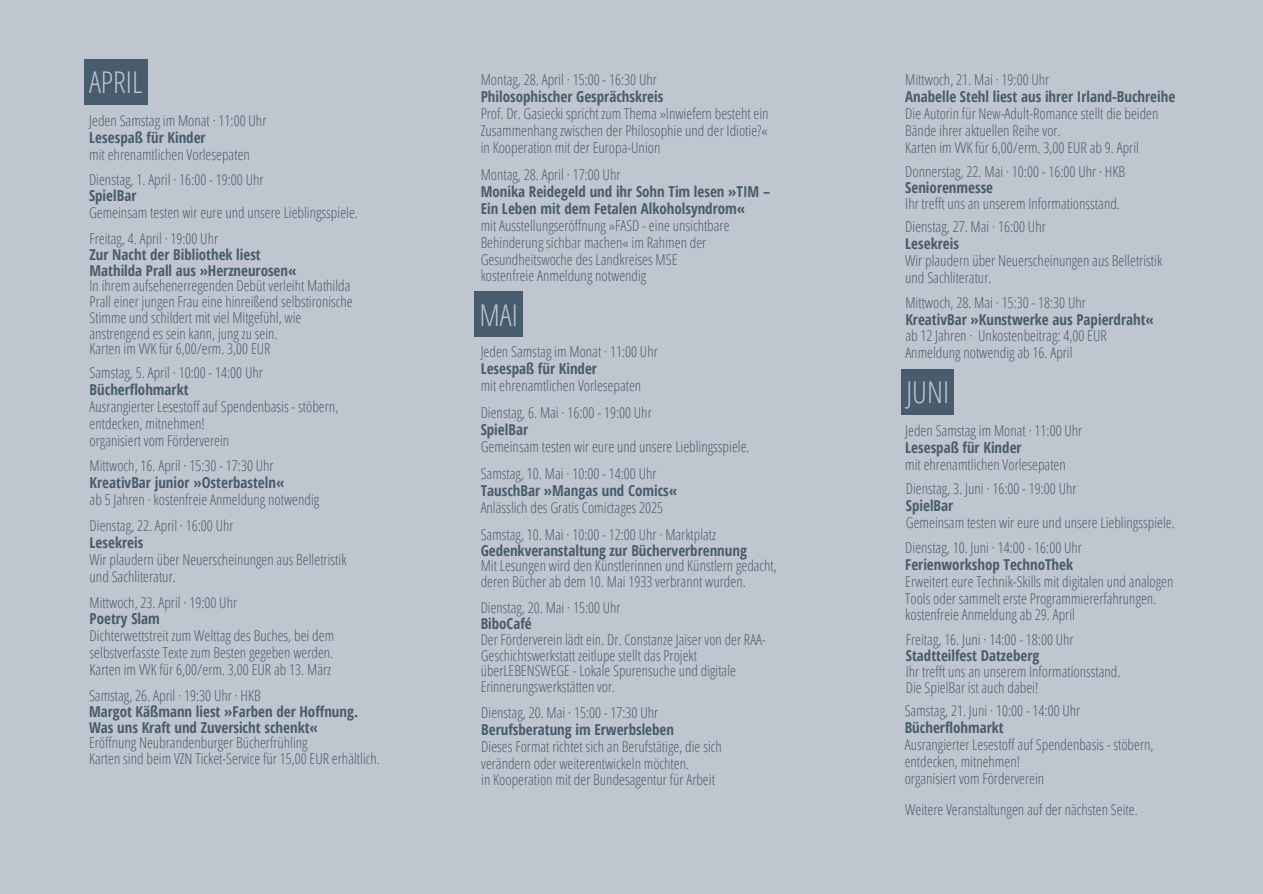
<style>
.page{position:relative;width:1263px;height:894px;background:#fff}
.page>*{position:absolute;margin:0;border:0;box-sizing:border-box;transform-origin:0 0}
.t1{font:300 30px "Open Sans Condensed";color:#c0c6cf}
.t2{font:300 15px/16.8px "Open Sans Condensed";color:#475c6d}
.t3{font:700 15px/16.8px "Open Sans Condensed";color:#475c6d}
</style>
<div class="page">
<div style="left:0;top:0;width:1263px;height:893px;background:#c0c6cf"></div>
<div style="left:84px;top:59px;width:63px;height:45px;background:#475c6d"></div>
<div style="left:475px;top:292px;width:48px;height:45px;background:#475c6d"></div>
<div style="left:902px;top:369px;width:52px;height:45px;background:#475c6d"></div>
<h1 class="t1" style="left:89px;top:61px;width:55px">APRIL</h1>
<p class="t2" style="left:89px;top:111px;width:179px">Jeden Samstag im Monat · 11:00 Uhr</p>
<p class="t3" style="left:89px;top:128px;width:118px">Lesespaß für Kinder</p>
<p class="t2" style="left:89px;top:145px;width:162px">mit ehrenamtlichen Vorlesepaten</p>
<p class="t2" style="left:89px;top:170px;width:176px">Dienstag, 1. April · 16:00 - 19:00 Uhr</p>
<p class="t3" style="left:89px;top:187px;width:49px">SpielBar</p>
<p class="t2" style="left:89px;top:204px;width:270px">Gemeinsam testen wir eure und unsere Lieblingsspiele.</p>
<p class="t2" style="left:90px;top:230px;width:130px">Freitag, 4. April · 19:00 Uhr</p>
<p class="t3" style="left:90px;top:245px;width:173px">Zur Nacht der Bibliothek liest</p>
<p class="t3" style="left:90px;top:261px;width:208px">Mathilda Prall aus »Herzneurosen«</p>
<p class="t2" style="left:90px;top:277px;width:265px;line-height:15.8px">In ihrem aufsehenerregenden Debüt verleiht Mathilda Prall einer jungen Frau eine hinreißend selbstironische Stimme und schildert mit viel Mitgefühl, wie anstrengend es sein kann, jung zu sein.</p>
<p class="t2" style="left:90px;top:340px;width:182px">Karten im VVK für 6,00/erm. 3,00 EUR</p>
<p class="t2" style="left:90px;top:364px;width:175px">Samstag, 5. April · 10:00 - 14:00 Uhr</p>
<p class="t3" style="left:90px;top:380px;width:100px">Bücherflohmarkt</p>
<p class="t2" style="left:90px;top:397px;width:250px">Ausrangierter Lesestoff auf Spendenbasis - stöbern, entdecken, mitnehmen!</p>
<p class="t2" style="left:90px;top:431px;width:141px">organisiert vom Förderverein</p>
<p class="t2" style="left:90px;top:457px;width:186px">Mittwoch, 16. April · 15:30 - 17:30 Uhr</p>
<p class="t3" style="left:90px;top:474px;width:196px">KreativBar junior »Osterbasteln«</p>
<p class="t2" style="left:90px;top:491px;width:231px">ab 5 Jahren · kostenfreie Anmeldung notwendig</p>
<p class="t2" style="left:90px;top:516px;width:146px">Dienstag, 22. April · 16:00 Uhr</p>
<p class="t3" style="left:90px;top:533px;width:55px">Lesekreis</p>
<p class="t2" style="left:90px;top:550px;width:258px">Wir plaudern über Neuerscheinungen aus Belletristik und Sachliteratur.</p>
<p class="t2" style="left:90px;top:593px;width:149px">Mittwoch, 23. April · 19:00 Uhr</p>
<p class="t3" style="left:90px;top:610px;width:72px">Poetry Slam</p>
<p class="t2" style="left:90px;top:627px;width:246px">Dichterwettstreit zum Welttag des Buches, bei dem selbstverfasste Texte zum Besten gegeben werden.</p>
<p class="t2" style="left:90px;top:660px;width:243px">Karten im VVK für 6,00/erm. 3,00 EUR ab 13. März</p>
<p class="t2" style="left:89px;top:686px;width:173px">Samstag, 26. April · 19:30 Uhr · HKB</p>
<h1 class="t3" style="left:89px;top:702px;width:271px">Margot Käßmann liest »Farben der Hoffnung.</h1>
<p class="t3" style="left:89px;top:718px;width:230px">Was uns Kraft und Zuversicht schenkt«</p>
<p class="t2" style="left:89px;top:734px;width:220px">Eröffnung Neubrandenburger Bücherfrühling</p>
<p class="t2" style="left:89px;top:749px;width:292px">Karten sind beim VZN Ticket-Service für 15,00 EUR erhältlich.</p>
<p class="t2" style="left:481px;top:71px;width:178px">Montag, 28. April · 15:00 - 16:30 Uhr</p>
<p class="t3" style="left:481px;top:88px;width:184px">Philosophischer Gesprächskreis</p>
<p class="t2" style="left:481px;top:104px;width:289px">Prof. Dr. Gasiecki spricht zum Thema »Inwiefern besteht ein<br>Zusammenhang zwischen der Philosophie und der Idiotie?«</p>
<p class="t2" style="left:481px;top:138px;width:181px">in Kooperation mit der Europa-Union</p>
<p class="t2" style="left:481px;top:166px;width:141px">Montag, 28. April · 17:00 Uhr</p>
<p class="t3" style="left:481px;top:183px;width:291px">Monika Reidegeld und ihr Sohn Tim lesen »TIM –<br>Ein Leben mit dem Fetalen Alkoholsyndrom«</p>
<p class="t2" style="left:481px;top:216px;width:250px">mit Ausstellungseröffnung »FASD - eine unsichtbare<br>Behinderung sichbar machen« im Rahmen der<br>Gesundheitswoche des Landkreises MSE</p>
<p class="t2" style="left:481px;top:267px;width:167px">kostenfreie Anmeldung notwendig</p>
<p class="t1" style="left:479px;top:293px;width:40px">MAI</p>
<p class="t2" style="left:481px;top:343px;width:179px">Jeden Samstag im Monat · 11:00 Uhr</p>
<p class="t3" style="left:481px;top:360px;width:118px">Lesespaß für Kinder</p>
<p class="t2" style="left:481px;top:377px;width:162px">mit ehrenamtlichen Vorlesepaten</p>
<p class="t2" style="left:481px;top:404px;width:173px">Dienstag, 6. Mai · 16:00 - 19:00 Uhr</p>
<p class="t3" style="left:481px;top:421px;width:49px">SpielBar</p>
<p class="t2" style="left:481px;top:437px;width:270px">Gemeinsam testen wir eure und unsere Lieblingsspiele.</p>
<p class="t2" style="left:481px;top:464px;width:177px">Samstag, 10. Mai · 10:00 - 14:00 Uhr</p>
<p class="t3" style="left:481px;top:481px;width:198px">TauschBar »Mangas und Comics«</p>
<p class="t2" style="left:481px;top:498px;width:184px">Anlässlich des Gratis Comictages 2025</p>
<p class="t2" style="left:481px;top:525px;width:237px">Samstag, 10. Mai · 10:00 - 12:00 Uhr · Marktplatz</p>
<p class="t3" style="left:481px;top:541px;width:268px">Gedenkveranstaltung zur Bücherverbrennung</p>
<p class="t2" style="left:481px;top:557px;width:298px;line-height:15.8px">Mit Lesungen wird den Künstlerinnen und Künstlern gedacht, deren Bücher ab dem 10. Mai 1933 verbrannt wurden.</p>
<p class="t2" style="left:481px;top:599px;width:141px">Dienstag, 20. Mai · 15:00 Uhr</p>
<p class="t3" style="left:481px;top:614px;width:53px">BiboCafé</p>
<p class="t2" style="left:481px;top:631px;width:287px;line-height:15.8px">Der Förderverein lädt ein. Dr. Constanze Jaiser von der RAA-Geschichtswerkstatt zeitlupe stellt das Projekt überLEBENSWEGE - Lokale Spurensuche und digitale Erinnerungswerkstätten vor.</p>
<p class="t2" style="left:481px;top:703px;width:179px">Dienstag, 20. Mai · 15:00 - 17:30 Uhr</p>
<p class="t3" style="left:481px;top:720px;width:194px">Berufsberatung im Erwerbsleben</p>
<p class="t2" style="left:481px;top:737px;width:242px">Dieses Format richtet sich an Berufstätige, die sich</p>
<p class="t2" style="left:481px;top:754px;width:210px">verändern oder weiterentwickeln möchten.</p>
<p class="t2" style="left:481px;top:771px;width:235px">in Kooperation mit der Bundesagentur für Arbeit</p>
<p class="t2" style="left:905px;top:71px;width:146px">Mittwoch, 21. Mai · 19:00 Uhr</p>
<p class="t3" style="left:905px;top:88px;width:271px">Anabelle Stehl liest aus ihrer Irland-Buchreihe</p>
<p class="t2" style="left:905px;top:104px;width:255px">Die Autorin für New-Adult-Romance stellt die beiden</p>
<p class="t2" style="left:905px;top:121px;width:157px">Bände ihrer aktuellen Reihe vor.</p>
<p class="t2" style="left:905px;top:138px;width:235px">Karten im VVK für 6,00/erm. 3,00 EUR ab 9. April</p>
<p class="t2" style="left:905px;top:163px;width:221px">Donnerstag, 22. Mai · 10:00 - 16:00 Uhr · HKB</p>
<p class="t3" style="left:905px;top:178px;width:89px">Seniorenmesse</p>
<p class="t2" style="left:905px;top:194px;width:216px">Ihr trefft uns an unserem Informationsstand.</p>
<p class="t2" style="left:905px;top:218px;width:142px">Dienstag, 27. Mai · 16:00 Uhr</p>
<p class="t3" style="left:905px;top:235px;width:55px">Lesekreis</p>
<p class="t2" style="left:905px;top:252px;width:258px">Wir plaudern über Neuerscheinungen aus Belletristik und Sachliteratur.</p>
<p class="t2" style="left:905px;top:293px;width:182px">Mittwoch, 28. Mai · 15:30 - 18:30 Uhr</p>
<p class="t3" style="left:905px;top:310px;width:250px">KreativBar »Kunstwerke aus Papierdraht«</p>
<p class="t2" style="left:905px;top:327px;width:203px">ab 12 Jahren · Unkostenbeitrag: 4,00 EUR</p>
<p class="t2" style="left:905px;top:344px;width:169px">Anmeldung notwendig ab 16. April</p>
<p class="t1" style="left:906px;top:371px;width:44px">JUNI</p>
<p class="t2" style="left:905px;top:421px;width:179px">Jeden Samstag im Monat · 11:00 Uhr</p>
<p class="t3" style="left:905px;top:438px;width:118px">Lesespaß für Kinder</p>
<p class="t2" style="left:905px;top:455px;width:162px">mit ehrenamtlichen Vorlesepaten</p>
<h1 class="t2" style="left:906px;top:480px;width:172px">Dienstag, 3. Juni · 16:00 - 19:00 Uhr</h1>
<p class="t3" style="left:906px;top:497px;width:49px">SpielBar</p>
<p class="t2" style="left:906px;top:514px;width:270px">Gemeinsam testen wir eure und unsere Lieblingsspiele.</p>
<p class="t2" style="left:905px;top:538px;width:178px">Dienstag, 10. Juni · 14:00 - 16:00 Uhr</p>
<p class="t3" style="left:905px;top:555px;width:169px">Ferienworkshop TechnoThek</p>
<p class="t2" style="left:905px;top:572px;width:270px">Erweitert eure Technik-Skills mit digitalen und analogen<br>Tools oder sammelt erste Programmiererfahrungen.</p>
<p class="t2" style="left:905px;top:606px;width:171px">kostenfreie Anmeldung ab 29. April</p>
<p class="t2" style="left:906px;top:631px;width:169px">Freitag, 16. Juni · 14:00 - 18:00 Uhr</p>
<p class="t3" style="left:906px;top:646px;width:135px">Stadtteilfest Datzeberg</p>
<p class="t2" style="left:906px;top:662px;width:216px">Ihr trefft uns an unserem Informationsstand.</p>
<p class="t2" style="left:906px;top:678px;width:134px">Die SpielBar ist auch dabei!</p>
<p class="t2" style="left:905px;top:702px;width:177px">Samstag, 21. Juni · 10:00 - 14:00 Uhr</p>
<p class="t3" style="left:905px;top:719px;width:100px">Bücherflohmarkt</p>
<p class="t2" style="left:905px;top:735px;width:250px">Ausrangierter Lesestoff auf Spendenbasis - stöbern, entdecken, mitnehmen!</p>
<p class="t2" style="left:905px;top:769px;width:141px">organisiert vom Förderverein</p>
<p class="t2" style="left:905px;top:800px;width:234px">Weitere Veranstaltungen auf der nächsten Seite.</p>
</div>
